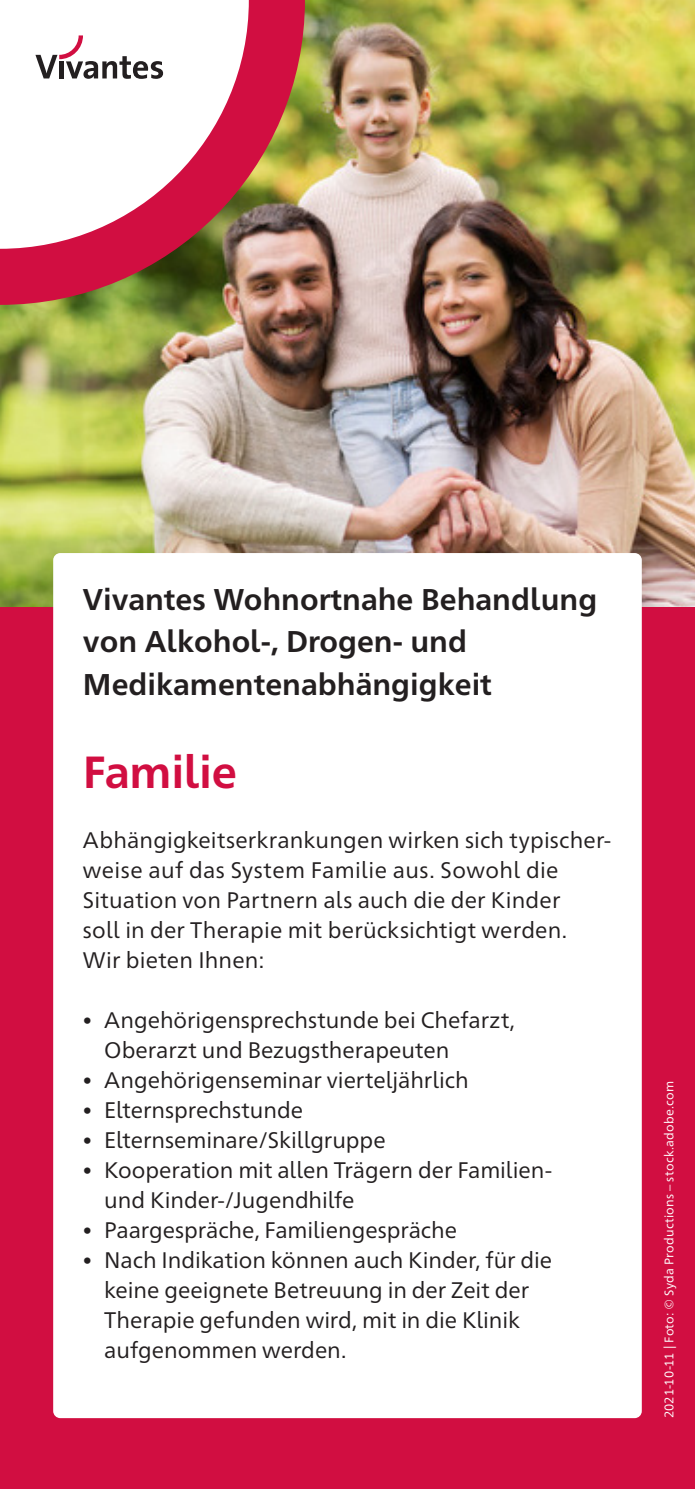
<style>
.page{position:relative;width:695px;height:1489px;background:#fff}
.page>*{position:absolute;margin:0;border:0;box-sizing:border-box;transform-origin:0 0}
.t1{font:700 45px "Frutiger Neue 1450 Pro";letter-spacing:-.01em;color:#d10e41}
.t2{font:700 30px/42.5px "Frutiger Neue 1450 Pro";color:#231f20}
.t3{font:22.5px/30px "Frutiger Neue 1450 Pro";color:#231f20}
.t4{font:12.5px "Frutiger Neue 1450 Pro";letter-spacing:.02em;color:#fff}
.s1{font-size:18.75px}
</style>
<div class="page">
<img style="left:0;top:0;width:694px;height:607px">
<img style="left:0;top:0;width:305px;height:305px">
<svg style="left:0;top:0;width:249px;height:249px"></svg>
<svg style="left:35px;top:35px;width:128px;height:44px"></svg>
<div style="left:0;top:607px;width:694px;height:881px;background:#d10e41"></div>
<div style="left:53px;top:553px;width:588px;height:864px;background:#fff;border-radius:7px"></div>
<h2 class="t2" style="left:83px;top:575px;width:515px">Vivantes Wohnortnahe Behandlung von Alkohol-, Drogen- und<br>Medikamentenabhängigkeit</h2>
<h1 class="t1" style="left:83px;top:739px;width:156px">Familie</h1>
<p class="t3" style="left:83px;top:823px;width:529px">Abhängigkeitserkrankungen wirken sich typischer&shy;weise auf das System Familie aus. Sowohl die Situation von Partnern als auch die der Kinder<br>soll in der Therapie mit berücksichtigt werden.<br>Wir bieten Ihnen:</p>
<p class="t3" style="left:104px;top:1003px;width:412px;text-indent:-21px"><span class="s1">•</span> Angehörigensprechstunde bei Chefarzt,<br>Oberarzt und Bezugstherapeuten</p>
<p class="t3" style="left:83px;top:1063px;width:387px"><span class="s1">•</span> Angehörigenseminar vierteljährlich</p>
<p class="t3" style="left:83px;top:1093px;width:221px"><span class="s1">•</span> Elternsprechstunde</p>
<p class="t3" style="left:83px;top:1123px;width:304px"><span class="s1">•</span> Elternseminare/Skillgruppe</p>
<p class="t3" style="left:104px;top:1153px;width:449px;text-indent:-21px"><span class="s1">•</span> Kooperation mit allen Trägern der Familien&shy;und Kinder-/Jugendhilfe</p>
<p class="t3" style="left:83px;top:1213px;width:375px"><span class="s1">•</span> Paargespräche, Familiengespräche</p>
<p class="t3" style="left:104px;top:1243px;width:449px;text-indent:-21px"><span class="s1">•</span> Nach Indikation können auch Kinder, für die keine geeignete Betreuung in der Zeit der Therapie gefunden wird, mit in die Klinik aufgenommen werden.</p>
<p class="t4" style="left:659px;top:1417px;width:339px;rotate:-90deg">2021-10-11 | Foto: © Syda Productions – stock.adobe.com</p>
</div>
